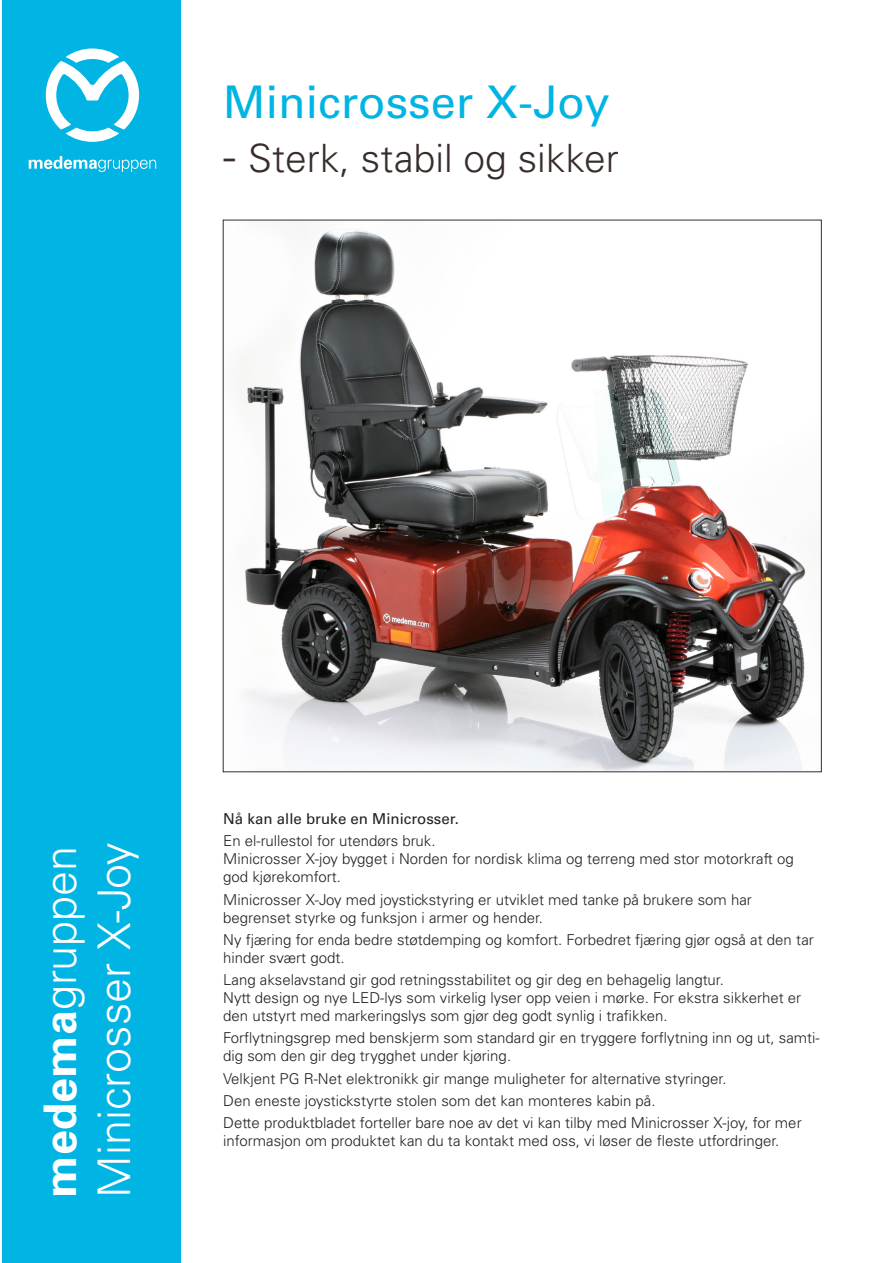
<style>
.page{position:relative;width:893px;height:1263px;background:#fff}
.page>*{position:absolute;margin:0;border:0;box-sizing:border-box;transform-origin:0 0}
.t1{font:300 45px "Univers LT Std";color:#fff}
.t2{font:45px "Univers LT Std";color:#00b4e3}
.t3{font:300 39px "Univers LT Std";color:#382d2b}
.t4{font:300 15px/18px "Univers LT Std";color:#231f20}
.t5{font:15px "Univers LT Std";color:#231f20}
.s1{font-size:45px}
.s2{font-weight:700}
</style>
<div class="page">
<div style="left:2px;top:0;width:178px;height:1263px;background:#00b4e3"></div>
<svg style="left:46px;top:48px;width:93px;height:94px"></svg>
<svg style="left:29px;top:156px;width:127px;height:16px"></svg>
<img style="left:234px;top:224px;width:586px;height:546px">
<p class="t2" style="left:223px;top:76px;width:388px">Minicrosser X-Joy</p>
<p class="t3" style="left:223px;top:135px;width:397px"><span class="s1">-</span> Sterk, stabil og sikker</p>
<p class="t1" style="left:33px;top:1198px;width:353px;rotate:-90deg"><span class="s2">medema</span>gruppen</p>
<p class="t1" style="left:87px;top:1198px;width:357px;rotate:-90deg">Minicrosser X-Joy</p>
<p class="t5" style="left:223px;top:810px;width:237px">Nå kan alle bruke en Minicrosser.</p>
<p class="t4" style="left:223px;top:832px;width:214px">En el-rullestol for utendørs bruk.</p>
<p class="t4" style="left:223px;top:850px;width:572px">Minicrosser X-joy bygget i Norden for nordisk klima og terreng med stor motorkraft og god kjørekomfort.</p>
<p class="t4" style="left:223px;top:890px;width:530px">Minicrosser X-Joy med joystickstyring er utviklet med tanke på brukere som har</p>
<p class="t4" style="left:223px;top:908px;width:321px">begrenset styrke og funksjon i armer og hender.</p>
<p class="t4" style="left:223px;top:931px;width:592px">Ny fjæring for enda bedre støtdemping og komfort. Forbedret fjæring gjør også at den tar hinder svært godt.</p>
<p class="t4" style="left:223px;top:971px;width:502px">Lang akselavstand gir god retningsstabilitet og gir deg en behagelig langtur.</p>
<p class="t4" style="left:223px;top:989px;width:580px">Nytt design og nye LED-lys som virkelig lyser opp veien i mørke. For ekstra sikkerhet er den utstyrt med markeringslys som gjør deg godt synlig i trafikken.</p>
<p class="t4" style="left:223px;top:1029px;width:598px">Forflytningsgrep med benskjerm som standard gir en tryggere forflytning inn og ut, samti&shy;dig som den gir deg trygghet under kjøring.</p>
<p class="t4" style="left:223px;top:1069px;width:505px">Velkjent PG R-Net elektronikk gir mange muligheter for alternative styringer.</p>
<p class="t4" style="left:223px;top:1092px;width:434px">Den eneste joystickstyrte stolen som det kan monteres kabin på.</p>
<p class="t4" style="left:223px;top:1114px;width:580px">Dette produktbladet forteller bare noe av det vi kan tilby med Minicrosser X-joy, for mer informasjon om produktet kan du ta kontakt med oss, vi løser de fleste utfordringer.</p>
</div>
